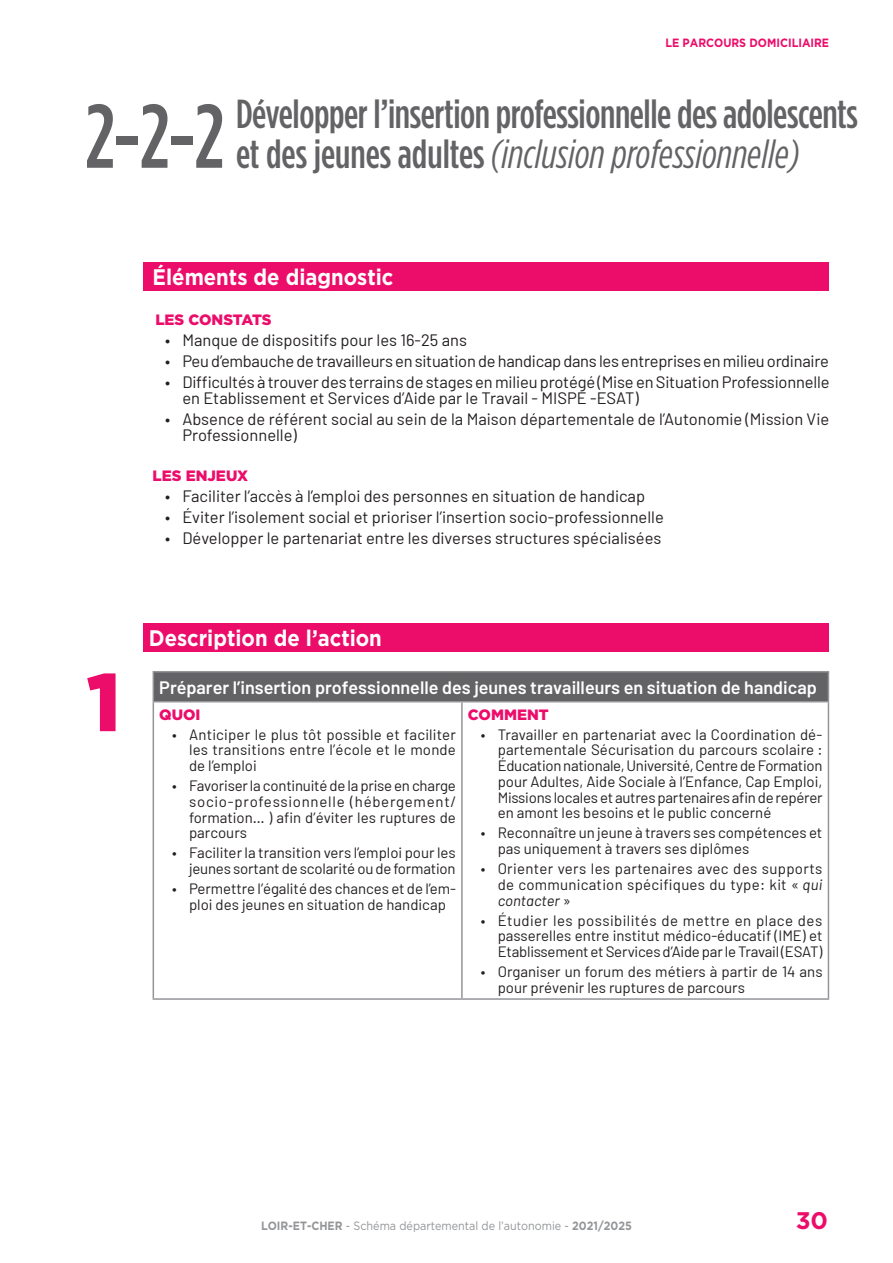
<style>
.page{position:relative;width:893px;height:1263px;background:#fff}
.page>*{position:absolute;margin:0;border:0;box-sizing:border-box;transform-origin:0 0}
.t1{font:500 90px "Gotham Condensed";color:#636366}
.t2{font:900 81.9px "Gotham";color:#ec0c6a}
.t3{font:500 40.5px/40.5px "Gotham Condensed";letter-spacing:-.01em;color:#636366}
.t4{font:700 24px "Gotham";color:#ec0c6a}
.t5{font:700 22.5px "Gotham";color:#fff;scale:.9 1}
.t6{font:600 18px "Barlow";color:#fff}
.t7{font:16.5px/16.5px "Barlow";color:#231f20}
.t8{font:15px/15.8px "Barlow";color:#231f20;text-align:justify}
.t9{font:900 15px "Gotham";color:#ec0c6a}
.t10{font:12px "Gotham";color:#939598;scale:.9 1}
.t11{font:700 12px "Gotham";color:#ec0c6a;scale:.9 1}
.s1{font-weight:400;font-style:italic}
.s2{font-style:italic}
.s3{font-weight:700}
</style>
<div class="page">
<div style="left:143px;top:262px;width:685px;height:28px;background:#ec0c6a"></div>
<div style="left:153px;top:672px;width:675px;height:30px;background:#636366"></div>
<svg style="left:154px;top:702px;width:674px;height:296px"></svg>
<hr style="left:153px;top:671px;width:309px;height:1px;background:#939598">
<svg style="left:153px;top:672px;width:1px;height:29px"></svg>
<hr style="left:462px;top:671px;width:367px;height:1px;background:#939598">
<svg style="left:828px;top:672px;width:1px;height:29px"></svg>
<hr style="left:153px;top:701px;width:309px;height:1px;background:#939598">
<hr style="left:153px;top:702px;width:1px;height:296px;background:#939598">
<hr style="left:462px;top:701px;width:367px;height:1px;background:#939598">
<hr style="left:461px;top:702px;width:2px;height:296px;background:#939598">
<hr style="left:828px;top:702px;width:1px;height:296px;background:#939598">
<hr style="left:153px;top:998px;width:309px;height:2px;background:#939598">
<hr style="left:462px;top:998px;width:367px;height:2px;background:#939598">
<div style="left:143px;top:623px;width:685px;height:29px;background:#ec0c6a"></div>
<p class="t11" style="left:665px;top:35px;width:183px">LE PARCOURS DOMICILIAIRE</p>
<h1 class="t1" style="left:85px;top:84px;width:141px">2-2-2</h1>
<h3 class="t3" style="left:236px;top:93px;width:623px">Développer l’insertion professionnelle des adolescents et des jeunes adultes <span class="s1">(inclusion professionnelle)</span></h3>
<h3 class="t5" style="left:153px;top:262px;width:269px">Éléments de diagnostic</h3>
<p class="t9" style="left:155px;top:310px;width:118px">LES CONSTATS</p>
<p class="t7" style="left:165px;top:332px;width:303px">• Manque de dispositifs pour les 16-25 ans</p>
<p class="t7" style="left:165px;top:352px;width:665px">• Peu d’embauche de travailleurs en situation de handicap dans les entreprises en milieu ordinaire</p>
<p class="t7" style="left:182px;top:373px;width:649px;text-indent:-17px">• Difficultés à trouver des terrains de stages en milieu protégé (Mise en Situation Professionnelle en Etablissement et Services d’Aide par le Travail - MISPE -ESAT)</p>
<p class="t7" style="left:182px;top:410px;width:648px;text-indent:-17px">• Absence de référent social au sein de la Maison départementale de l’Autonomie (Mission Vie<br>Professionnelle)</p>
<p class="t9" style="left:153px;top:466px;width:97px">LES ENJEUX</p>
<p class="t7" style="left:165px;top:488px;width:481px">• Faciliter l’accès à l’emploi des personnes en situation de handicap</p>
<p class="t7" style="left:165px;top:508px;width:500px">• Éviter l’isolement social et prioriser l’insertion socio-professionnelle</p>
<p class="t7" style="left:165px;top:529px;width:498px">• Développer le partenariat entre les diverses structures spécialisées</p>
<h3 class="t5" style="left:149px;top:623px;width:260px">Description de l’action</h3>
<h2 class="t2" style="left:87px;top:646px;width:36px">1</h2>
<p class="t6" style="left:159px;top:676px;width:659px">Préparer l’insertion professionnelle des jeunes travailleurs en situation de handicap</p>
<p class="t9" style="left:468px;top:704px;width:82px">COMMENT</p>
<p class="t8" style="left:498px;top:726px;width:326px;text-indent:-17px">• Travailler en partenariat avec la Coordination dé&shy;partementale Sécurisation du parcours scolaire :<br>Éducation nationale, Université, Centre de Formation pour Adultes, Aide Sociale à l’Enfance, Cap Emploi, Missions locales et autres partenaires afin de repérer en amont les besoins et le public concerné</p>
<p class="t8" style="left:498px;top:825px;width:326px;text-indent:-17px">• Reconnaître un jeune à travers ses compétences et pas uniquement à travers ses diplômes</p>
<p class="t8" style="left:498px;top:860px;width:326px;text-indent:-17px">• Orienter vers les partenaires avec des supports de communication spécifiques du type: kit « <span class="s2">qui contacter</span> »</p>
<p class="t8" style="left:498px;top:912px;width:326px;text-indent:-17px">• Étudier les possibilités de mettre en place des passerelles entre institut médico-éducatif (IME) et Etablissement et Services d’Aide par le Travail (ESAT)</p>
<p class="t8" style="left:498px;top:963px;width:326px;text-indent:-17px">• Organiser un forum des métiers à partir de 14 ans pour prévenir les ruptures de parcours</p>
<p class="t9" style="left:159px;top:704px;width:43px">QUOI</p>
<p class="t8" style="left:189px;top:726px;width:268px;text-indent:-17px">• Anticiper le plus tôt possible et faciliter les transitions entre l’école et le monde de l’emploi</p>
<p class="t8" style="left:189px;top:777px;width:268px;text-indent:-17px">• Favoriser la continuité de la prise en charge socio-professionnelle (hébergement/ formation… ) afin d’éviter les ruptures de parcours</p>
<p class="t8" style="left:172px;top:845px;width:285px;text-align:right">• Faciliter la transition vers l’emploi pour les jeunes sortant de scolarité ou de formation</p>
<p class="t8" style="left:172px;top:880px;width:285px;text-align:center">• Permettre l’égalité des chances et de l’em&shy;ploi des jeunes en situation de handicap</p>
<p class="t10" style="left:261px;top:1218px;width:414px"><span class="s3">LOIR-ET-CHER</span> - Schéma départemental de l’autonomie - <span class="s3">2021/2025</span></p>
<h3 class="t4" style="left:796px;top:1204px;width:34px">30</h3>
</div>
